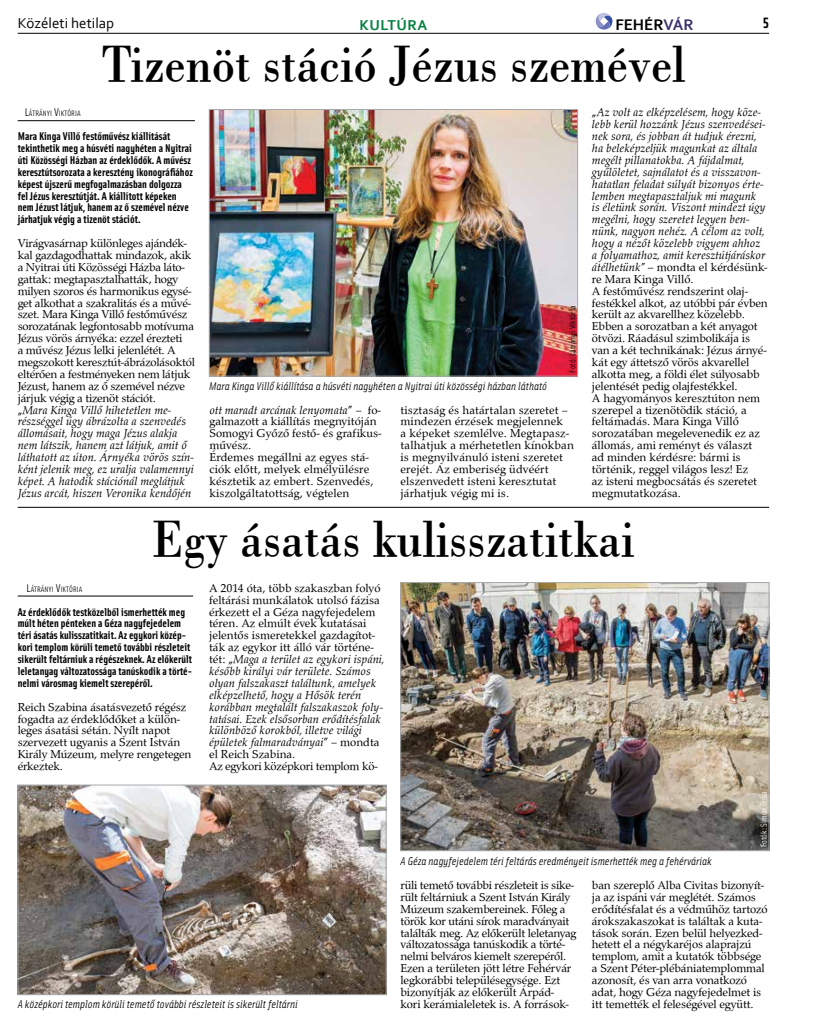
<style>
.page{position:relative;width:833px;height:1025px;background:#fff}
.page>*{position:absolute;margin:0;border:0;box-sizing:border-box;transform-origin:0 0}
.t1{font:52.5px "Bodoni PFL";color:#000;scale:.9 1}
.t2{font:700 16.12px "Corbel";color:#000}
.t3{font:15px "Corbel";color:#000}
.t4{font:700 15px "Corbel";letter-spacing:.04em;color:#007f3e}
.t5{font:700 15px "Solex";color:#000}
.t6{font:11.88px/11.9px "Palladius";letter-spacing:-.01em;color:#000}
.t7{font:italic 11.88px/11.9px "Palladius";color:#000}
.t8{font:11.88px/11.9px "Palladius";letter-spacing:.01em;color:#000}
.t9{font:700 11.25px/11.9px "Solex";color:#000}
.t10{font:italic 11.25px "Solex";color:#000}
.t11{font:8.75px "Solex";color:#000}
.t12{font:8.75px "Solex";color:#fff}
.t13{font:7.88px "Solex";color:#000}
.s1{color:#3c316c}
.s2{font-size:11.25px}
.s3{font-style:italic}
.s4{font-style:normal}
</style>
<div class="page">
<hr style="left:18px;top:33px;width:751px;height:1px;background:#000">
<svg style="left:595px;top:13px;width:17px;height:17px"></svg>
<hr style="left:18px;top:120px;width:177px;height:1px;background:#000">
<hr style="left:18px;top:595px;width:175px;height:1px;background:#000">
<img style="left:211px;top:111px;width:365px;height:263px">
<div style="left:209px;top:109px;width:369px;height:267px;border:1px solid #a7a9ac"></div>
<img style="left:402px;top:584px;width:365px;height:264px">
<div style="left:400px;top:582px;width:369px;height:268px;border:1px solid #a7a9ac"></div>
<img style="left:20px;top:786px;width:364px;height:206px">
<div style="left:18px;top:784px;width:368px;height:210px;border:1px solid #a7a9ac"></div>
<hr style="left:18px;top:507px;width:751px;height:1px;background:#000">
<p class="t3" style="left:18px;top:13px;width:98px">Közéleti hetilap</p>
<p class="t4" style="left:359px;top:15px;width:70px">KULTÚRA</p>
<h2 class="t2" style="left:615px;top:14px;width:80px">FEHÉR<span class="s1">VÁR</span></h2>
<p class="t5" style="left:762px;top:13px;width:8px">5</p>
<h1 class="t1" style="left:101px;top:27px;width:651px">Tizenöt stáció Jézus szemével</h1>
<p class="t13" style="left:25px;top:109px;width:57px"><span class="s2">L</span>ÁTRÁNYI <span class="s2">V</span>IKTÓRIA</p>
<p class="t9" style="left:18px;top:130px;width:177px">Mara Kinga Villő festőművész kiállítását tekinthetik meg a húsvéti nagyhéten a Nyitrai úti Közösségi Házban az érdeklődők. A művész keresztútsorozata a keresztény ikonográfiához képest újszerű megfogalmazásban dolgozza fel Jézus keresztútját. A kiállított képeken nem Jézust látjuk, hanem az ő szemével nézve járhatjuk végig a tizenöt stációt.</p>
<p class="t6" style="left:18px;top:237px;width:179px">Virágvasárnap különleges ajándék&shy;kal gazdagodhattak mindazok, akik a Nyitrai úti Közösségi Házba láto&shy;gattak: megtapasztalhatták, hogy milyen szoros és harmonikus egysé&shy;get alkothat a szakralitás és a művé&shy;szet. Mara Kinga Villő festőművész sorozatának legfontosabb motívuma Jézus vörös árnyéka: ezzel érezteti<br>a művész Jézus lelki jelenlétét. A megszokott keresztút-ábrázolásoktól eltérően a festményeken nem látjuk Jézust, hanem az ő szemével nézve járjuk végig a tizenöt stációt.<br>„<span class="s3">Mara Kinga Villő hihetetlen me&shy;részséggel úgy ábrázolta a szenvedés állomásait, hogy maga Jézus alakja nem látszik, hanem azt látjuk, amit ő láthatott az úton. Árnyéka vörös szín&shy;ként jelenik meg, ez uralja valamennyi képet. A hatodik stációnál meglátjuk Jézus arcát, hiszen Veronika kendőjén</span></p>
<p class="t10" style="left:209px;top:378px;width:339px">Mara Kinga Villő kiállítása a húsvéti nagyhéten a Nyitrai úti közösségi házban látható</p>
<p class="t11" style="left:567px;top:372px;width:68px;rotate:-90deg">Fotó: Látrányi Viktória</p>
<p class="t8" style="left:209px;top:403px;width:174px"><span class="s3">ott maradt arcának lenyomata</span>” – fo&shy;galmazott a kiállítás megnyitóján<br>Somogyi Győző festő- és grafikus&shy;művész.<br>Érdemes megállni az egyes stá&shy;ciók előtt, melyek elmélyülésre késztetik az embert. Szenvedés, kiszolgáltatottság, végtelen</p>
<p class="t8" style="left:400px;top:403px;width:175px">tisztaság és határtalan szeretet – mindezen érzések megjelennek<br>a képeket szemlélve. Megtapasz&shy;talhatjuk a mérhetetlen kínokban is megnyilvánuló isteni szeretet erejét. Az emberiség üdvéért elszenvedett isteni keresztutat járhatjuk végig mi is.</p>
<p class="t6" style="left:592px;top:106px;width:177px">„<span class="s3">Az volt az elképzelésem, hogy köze&shy;lebb kerül hozzánk Jézus szenvedései&shy;nek sora, és jobban át tudjuk érezni, ha beleképzeljük magunkat az általa megélt pillanatokba. A fájdalmat, gyűlöletet, sajnálatot és a visszavon&shy;hatatlan feladat súlyát bizonyos érte&shy;lemben megtapasztaljuk mi magunk<br>is életünk során. Viszont mindezt úgy megélni, hogy szeretet legyen ben&shy;nünk, nagyon nehéz. A célom az volt, hogy a nézőt közelebb vigyem ahhoz a folyamathoz, amit keresztútjáráskor átélhetünk” –</span> mondta el kérdésünk&shy;re Mara Kinga Villő.<br>A festőművész rendszerint olaj&shy;festékkel alkot, az utóbbi pár évben került az akvarellhez közelebb.<br>Ebben a sorozatban a két anyagot ötvözi. Ráadásul szimbolikája is van a két technikának: Jézus árnyé&shy;kát egy áttetsző vörös akvarellel alkotta meg, a földi élet súlyosabb jelentését pedig olajfestékkel.<br>A hagyományos keresztúton nem szerepel a tizenötödik stáció, a feltámadás. Mara Kinga Villő sorozatában megelevenedik ez az állomás, ami reményt és választ<br>ad minden kérdésre: bármi is történik, reggel világos lesz! Ez<br>az isteni megbocsátás és szeretet megmutatkozása.</p>
<h1 class="t1" style="left:153px;top:502px;width:537px">Egy ásatás kulisszatitkai</h1>
<p class="t13" style="left:27px;top:584px;width:57px"><span class="s2">L</span>ÁTRÁNYI <span class="s2">V</span>IKTÓRIA</p>
<p class="t9" style="left:18px;top:605px;width:176px">Az érdeklődők testközelből ismerhették meg múlt héten pénteken a Géza nagyfejedelem téri ásatás kulisszatitkait. Az egykori közép&shy;kori templom körüli temető további részleteit sikerült feltárniuk a régészeknek. Az előkerült leletanyag változatossága tanúskodik a törté&shy;nelmi városmag kiemelt szerepéről.</p>
<p class="t6" style="left:18px;top:700px;width:175px">Reich Szabina ásatásvezető régész fogadta az érdeklődőket a külön&shy;leges ásatási sétán. Nyílt napot szervezett ugyanis a Szent István<br>Király Múzeum, melyre rengetegen érkeztek.</p>
<p class="t7" style="left:209px;top:581px;width:177px"><span class="s4">A 2014 óta, több szakaszban folyó feltárási munkálatok utolsó fázisa érkezett el a Géza nagyfejedelem téren. Az elmúlt évek kutatásai jelentős ismeretekkel gazdagítot&shy;ták az egykor itt álló vár történe&shy;tét: „</span>Maga a terület az egykori ispáni, később királyi vár területe. Számos olyan falszakaszt találtunk, amelyek elképzelhető, hogy a Hősök terén korábban megtalált falszakaszok foly&shy;tatásai. Ezek elsősorban erődítésfalak különböző korokból, illetve világi épületek falmaradványai<span class="s4">” – mondta el Reich Szabina.<br>Az egykori középkori templom kö-</span></p>
<p class="t10" style="left:18px;top:996px;width:281px">A középkori templom körüli temető további részleteit is sikerült feltárni</p>
<p class="t10" style="left:400px;top:853px;width:313px">A Géza nagyfejedelem téri feltárás eredményeit ismerhették meg a fehérváriak</p>
<p class="t12" style="left:758px;top:846px;width:58px;rotate:-90deg">Fotók: Simon Erika</p>
<p class="t6" style="left:400px;top:878px;width:177px">rüli temető további részleteit is sike&shy;rült feltárniuk a Szent István Király Múzeum szakembereinek. Főleg a török kor utáni sírok maradványait találták meg. Az előkerült leletanyag változatossága tanúskodik a törté&shy;nelmi belváros kiemelt szerepéről.<br>Ezen a területen jött létre Fehérvár legkorábbi településegysége. Ezt bizonyítják az előkerült Árpád&shy;kori kerámialeletek is. A források-</p>
<p class="t6" style="left:592px;top:878px;width:177px">ban szereplő Alba Civitas bizonyít&shy;ja az ispáni vár meglétét. Számos erődítésfalat és a védműhöz tartozó árokszakaszokat is találtak a kuta&shy;tások során. Ezen belül helyezked&shy;hetett el a négykaréjos alaprajzú templom, amit a kutatók többsége a Szent Péter-plébániatemplommal azonosít, és van arra vonatkozó adat, hogy Géza nagyfejedelmet is itt temették el feleségével együtt.</p>
</div>
